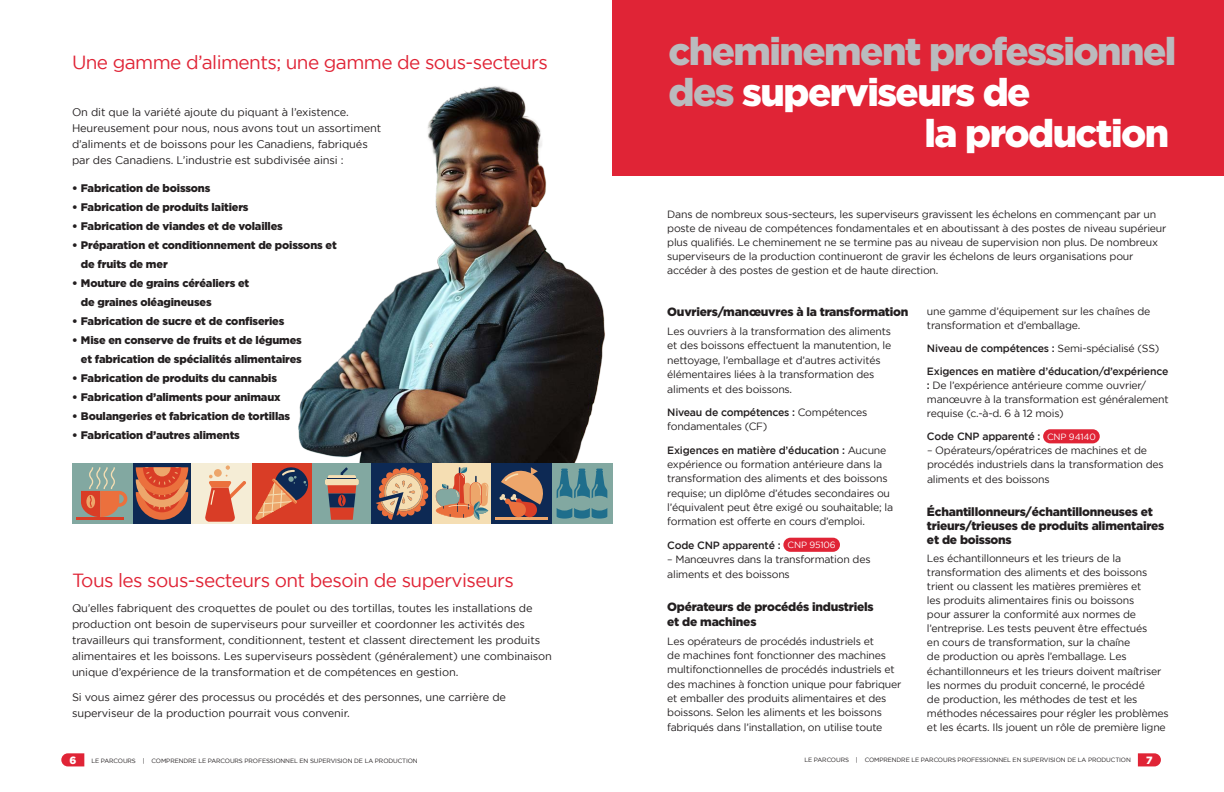
<style>
.page{position:relative;width:1224px;height:792px;background:#fff}
.page>*{position:absolute;margin:0;border:0;box-sizing:border-box;transform-origin:0 0}
.t1{font:900 38.6px "Gotham";letter-spacing:-.04em;color:#fff}
.t2{font:900 38.6px "Gotham";letter-spacing:-.04em;color:#babbbe}
.t3{font:19px "Gotham";letter-spacing:-.03em;color:#e02436}
.t4{font:900 12px/14px "Gotham";letter-spacing:-.02em;color:#231f20}
.t5{font:11px/16px "Gotham";letter-spacing:-.01em;color:#231f20}
.t6{font:900 11px/19px "Gotham";letter-spacing:-.015em;color:#231f20}
.t7{font:10.5px/14px "Gotham";letter-spacing:-.02em;color:#231f20}
.t8{font:500 10.5px "Gotham";letter-spacing:-.02em;color:#231f20}
.t9{font:900 10.5px "Gotham";color:#fff}
.t10{font:9px "Gotham";letter-spacing:-.015em;color:#fff}
.t11{font:6.2px "Gotham";letter-spacing:-.015em;color:#231f20}
.s1{color:#babbbe}
.s2{font-weight:500}
.s3{font-weight:400}
</style>
<div class="page">
<div style="left:612px;top:0;width:612px;height:176px;background:#e02436"></div>
<img style="left:273px;top:86px;width:338px;height:378px">
<div style="left:432px;top:464px;width:60px;height:60px;background:#f5deb3"></div>
<svg style="left:436px;top:467px;width:52px;height:53px"></svg>
<div style="left:312px;top:464px;width:60px;height:60px;background:#82a8a1"></div>
<svg style="left:325px;top:467px;width:34px;height:53px"></svg>
<div style="left:132px;top:464px;width:60px;height:60px;background:#0d2954"></div>
<svg style="left:136px;top:467px;width:52px;height:53px;background:#ca6644"></svg>
<div style="left:552px;top:464px;width:60px;height:60px;background:#82a8a1"></div>
<svg style="left:556px;top:469px;width:51px;height:50px"></svg>
<div style="left:372px;top:464px;width:60px;height:60px;background:#0d2954"></div>
<svg style="left:376px;top:467px;width:53px;height:53px"></svg>
<div style="left:252px;top:464px;width:60px;height:60px;background:#d93d26"></div>
<svg style="left:255px;top:467px;width:54px;height:53px"></svg>
<div style="left:492px;top:464px;width:60px;height:60px;background:#0d2954"></div>
<hr style="left:496px;top:517px;width:52px;height:3px;background:#eda66b">
<svg style="left:499px;top:467px;width:44px;height:51px"></svg>
<div style="left:72px;top:464px;width:60px;height:60px;background:#82a8a1"></div>
<hr style="left:77px;top:517px;width:47px;height:3px;background:#d93d26">
<svg style="left:81px;top:467px;width:46px;height:50px"></svg>
<div style="left:192px;top:464px;width:60px;height:60px;background:#f5edd6"></div>
<svg style="left:205px;top:465px;width:41px;height:57px"></svg>
<div style="left:783px;top:538px;width:57px;height:14px;background:#e02436;border-radius:7px"></div>
<div style="left:1043px;top:429px;width:57px;height:14px;background:#e02436;border-radius:7px"></div>
<svg style="left:1138px;top:753px;width:23px;height:13px"></svg>
<svg style="left:61px;top:753px;width:23px;height:13px"></svg>
<p class="t3" style="left:72px;top:52px;width:477px">Une gamme d’aliments; une gamme de sous-secteurs</p>
<p class="t5" style="left:72px;top:104px;width:311px">On dit que la variété ajoute du piquant à l’existence.<br>Heureusement pour nous, nous avons tout un assortiment d’aliments et de boissons pour les Canadiens, fabriqués par des Canadiens. L’industrie est subdivisée ainsi :</p>
<p class="t6" style="left:72px;top:178px;width:140px">• Fabrication de boissons</p>
<p class="t6" style="left:72px;top:197px;width:178px">• Fabrication de produits laitiers</p>
<p class="t6" style="left:72px;top:216px;width:212px">• Fabrication de viandes et de volailles</p>
<p class="t6" style="left:81px;top:235px;width:257px;text-indent:-9px">• Préparation et conditionnement de poissons et de fruits de mer</p>
<p class="t6" style="left:81px;top:273px;width:170px;text-indent:-9px">• Mouture de grains céréaliers et de graines oléagineuses</p>
<p class="t6" style="left:72px;top:311px;width:214px">• Fabrication de sucre et de confiseries</p>
<p class="t6" style="left:72px;top:330px;width:231px;text-align:right">• Mise en conserve de fruits et de légumes et fabrication de spécialités alimentaires</p>
<p class="t6" style="left:72px;top:368px;width:207px">• Fabrication de produits du cannabis</p>
<p class="t6" style="left:72px;top:387px;width:210px">• Fabrication d’aliments pour animaux</p>
<p class="t6" style="left:72px;top:406px;width:220px">• Boulangeries et fabrication de tortillas</p>
<p class="t6" style="left:72px;top:425px;width:169px">• Fabrication d’autres aliments</p>
<p class="t3" style="left:72px;top:570px;width:443px">Tous les sous-secteurs ont besoin de superviseurs</p>
<p class="t5" style="left:72px;top:600px;width:482px">Qu’elles fabriquent des croquettes de poulet ou des tortillas, toutes les installations de production ont besoin de superviseurs pour surveiller et coordonner les activités des travailleurs qui transforment, conditionnent, testent et classent directement les produits alimentaires et les boissons. Les superviseurs possèdent (généralement) une combinaison unique d’expérience de la transformation et de compétences en gestion.</p>
<p class="t5" style="left:72px;top:689px;width:436px">Si vous aimez gérer des processus ou procédés et des personnes, une carrière de superviseur de la production pourrait vous convenir.</p>
<p class="t2" style="left:669px;top:29px;width:509px">cheminement professionnel</p>
<p class="t1" style="left:669px;top:70px;width:364px"><span class="s1">des</span> superviseurs de</p>
<p class="t1" style="left:925px;top:111px;width:246px">la production</p>
<p class="t7" style="left:667px;top:207px;width:501px">Dans de nombreux sous-secteurs, les superviseurs gravissent les échelons en commençant par un poste de niveau de compétences fondamentales et en aboutissant à des postes de niveau supérieur plus qualifiés. Le cheminement ne se termine pas au niveau de supervision non plus. De nombreux superviseurs de la production continueront de gravir les échelons de leurs organisations pour accéder à des postes de gestion et de haute direction.</p>
<p class="t4" style="left:667px;top:305px;width:243px">Ouvriers/manœuvres à la transformation</p>
<p class="t7" style="left:667px;top:324px;width:225px;line-height:14.4px">Les ouvriers à la transformation des aliments et des boissons effectuent la manutention, le nettoyage, l’emballage et d’autres activités élémentaires liées à la transformation des aliments et des boissons.</p>
<p class="t7" style="left:667px;top:405px;width:202px;line-height:14.4px"><span class="s2">Niveau de compétences :</span> Compétences fondamentales (CF)</p>
<p class="t7" style="left:667px;top:443px;width:227px;line-height:14.4px"><span class="s2">Exigences en matière d’éducation :</span> Aucune expérience ou formation antérieure dans la transformation des aliments et des boissons requise; un diplôme d’études secondaires ou l’équivalent peut être exigé ou souhaitable; la formation est offerte en cours d’emploi.</p>
<p class="t8" style="left:667px;top:539px;width:115px">Code CNP apparenté :</p>
<p class="t10" style="left:788px;top:540px;width:50px">CNP 95106</p>
<p class="t7" style="left:667px;top:552px;width:205px;line-height:14.4px">– Manœuvres dans la transformation des aliments et des boissons</p>
<p class="t4" style="left:667px;top:600px;width:208px;line-height:14.4px">Opérateurs de procédés industriels et de machines</p>
<p class="t7" style="left:667px;top:633px;width:236px;line-height:14.4px">Les opérateurs de procédés industriels et<br>de machines font fonctionner des machines multifonctionnelles de procédés industriels et des machines à fonction unique pour fabriquer et emballer des produits alimentaires et des boissons. Selon les aliments et les boissons fabriqués dans l’installation, on utilise toute</p>
<p class="t7" style="left:927px;top:304px;width:225px">une gamme d’équipement sur les chaînes de transformation et d’emballage.</p>
<p class="t8" style="left:927px;top:342px;width:234px">Niveau de compétences : <span class="s3">Semi-spécialisé (SS)</span></p>
<p class="t7" style="left:927px;top:364px;width:243px"><span class="s2">Exigences en matière d’éducation/d’expérience :</span> De l’expérience antérieure comme ouvrier/ manœuvre à la transformation est généralement requise (c.-à-d. 6 à 12 mois)</p>
<p class="t8" style="left:927px;top:431px;width:115px">Code CNP apparenté :</p>
<p class="t10" style="left:1047px;top:432px;width:50px">CNP 94140</p>
<p class="t7" style="left:927px;top:444px;width:238px">– Opérateurs/opératrices de machines et de procédés industriels dans la transformation des aliments et des boissons</p>
<p class="t4" style="left:927px;top:504px;width:239px">Échantillonneurs/échantillonneuses et trieurs/trieuses de produits alimentaires et de boissons</p>
<p class="t7" style="left:927px;top:551px;width:243px">Les échantillonneurs et les trieurs de la transformation des aliments et des boissons trient ou classent les matières premières et<br>les produits alimentaires finis ou boissons<br>pour assurer la conformité aux normes de l’entreprise. Les tests peuvent être effectués<br>en cours de transformation, sur la chaîne<br>de production ou après l’emballage. Les échantillonneurs et les trieurs doivent maîtriser les normes du produit concerné, le procédé<br>de production, les méthodes de test et les méthodes nécessaires pour régler les problèmes et les écarts. Ils jouent un rôle de première ligne</p>
<p class="t9" style="left:69px;top:754px;width:8px">6</p>
<p class="t11" style="left:91px;top:757px;width:328px">LE PARCOURS | COMPRENDRE LE PARCOURS PROFESSIONNEL EN SUPERVISION DE LA PRODUCTION</p>
<p class="t11" style="left:804px;top:756px;width:328px">LE PARCOURS | COMPRENDRE LE PARCOURS PROFESSIONNEL EN SUPERVISION DE LA PRODUCTION</p>
<p class="t9" style="left:1146px;top:754px;width:8px">7</p>
</div>
